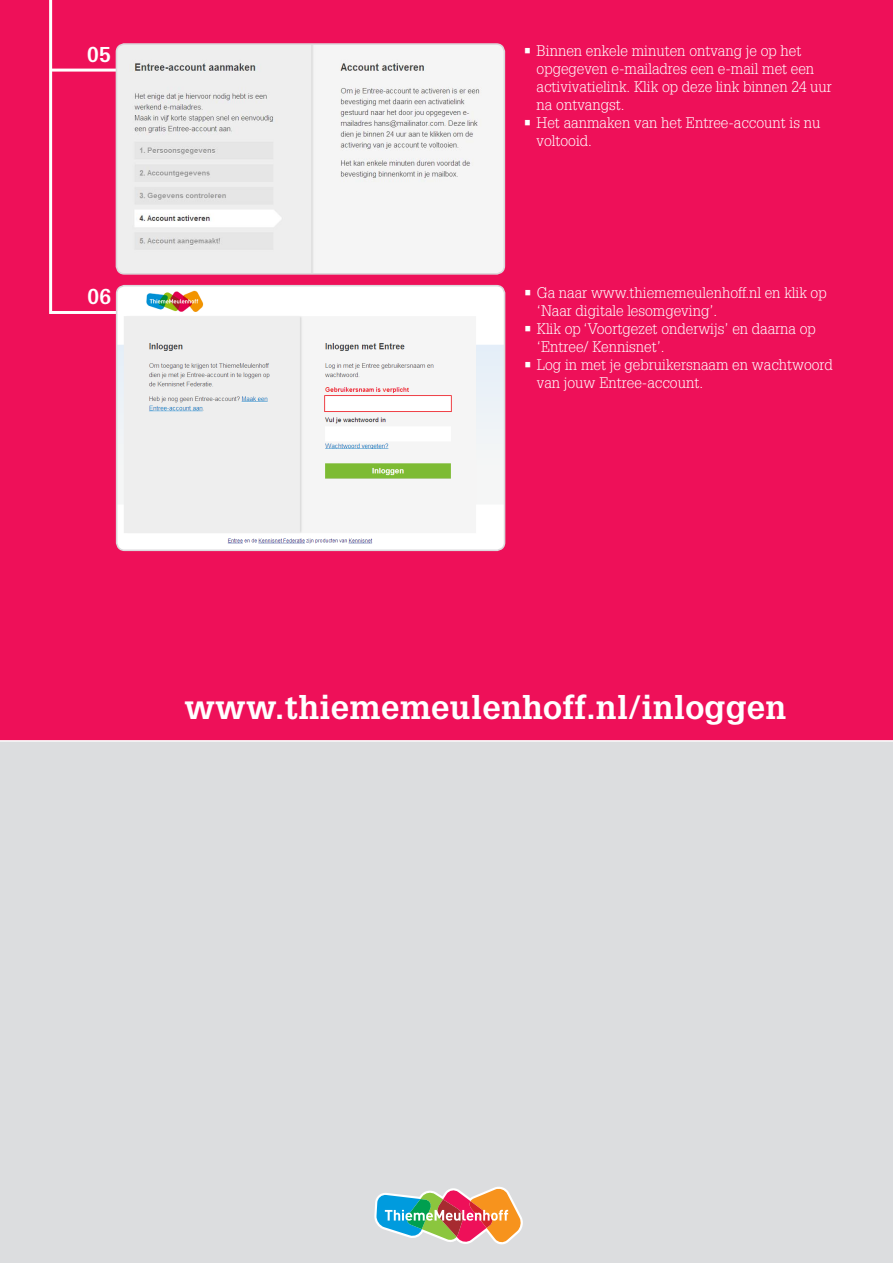
<style>
.page{position:relative;width:893px;height:1263px;background:#dcdddf}
.page>*{position:absolute;margin:0;border:0;box-sizing:border-box;transform-origin:0 0}
.t1{font:700 33px "Glypha";letter-spacing:.01em;color:#fff}
.t2{font:700 21px "Glypha";color:#fff}
.opsomming{font:300 15px/18px "Glypha";color:#fff}
</style>
<div class="page">
<div style="left:0;top:0;width:893px;height:742px;background:#ee1059"></div>
<svg style="left:374px;top:1187px;width:149px;height:58px"></svg>
<hr style="left:49px;top:0;width:3px;height:314px;background:#fff">
<hr style="left:51px;top:69px;width:69px;height:3px;background:#fff">
<img style="left:116px;top:44px;width:388px;height:230px">
<div style="left:116px;top:43px;width:389px;height:232px;border:2px solid #dbd9dc;border-radius:8px"></div>
<hr style="left:51px;top:311px;width:69px;height:3px;background:#fff">
<img style="left:117px;top:286px;width:388px;height:264px">
<div style="left:116px;top:285px;width:389px;height:266px;border:2px solid #dbd9dc;border-radius:8px"></div>
<p class="t2" style="left:87px;top:41px;width:25px">05</p>
<p class="t2" style="left:87px;top:283px;width:25px">06</p>
<p class="opsomming" style="left:537px;top:42px;width:297px;text-indent:-13px">• Binnen enkele minuten ontvang je op het opgegeven e-mailadres een e-mail met een activivatielink. Klik op deze link binnen 24 uur na ontvangst.</p>
<p class="opsomming" style="left:537px;top:114px;width:285px;text-indent:-13px">• Het aanmaken van het Entree-account is nu voltooid.</p>
<p class="opsomming" style="left:537px;top:284px;width:291px;text-indent:-13px">• Ga naar www.thiememeulenhoff.nl en klik op ‘Naar digitale lesomgeving’.</p>
<p class="opsomming" style="left:537px;top:320px;width:281px;text-indent:-13px">• Klik op ‘Voortgezet onderwijs’ en daarna op ‘Entree/ Kennisnet’.</p>
<p class="opsomming" style="left:537px;top:356px;width:298px;text-indent:-13px">• Log in met je gebruikersnaam en wachtwoord van jouw Entree-account.</p>
<p class="t1" style="left:184px;top:686px;width:603px">www.thiememeulenhoff.nl/inloggen</p>
</div>
